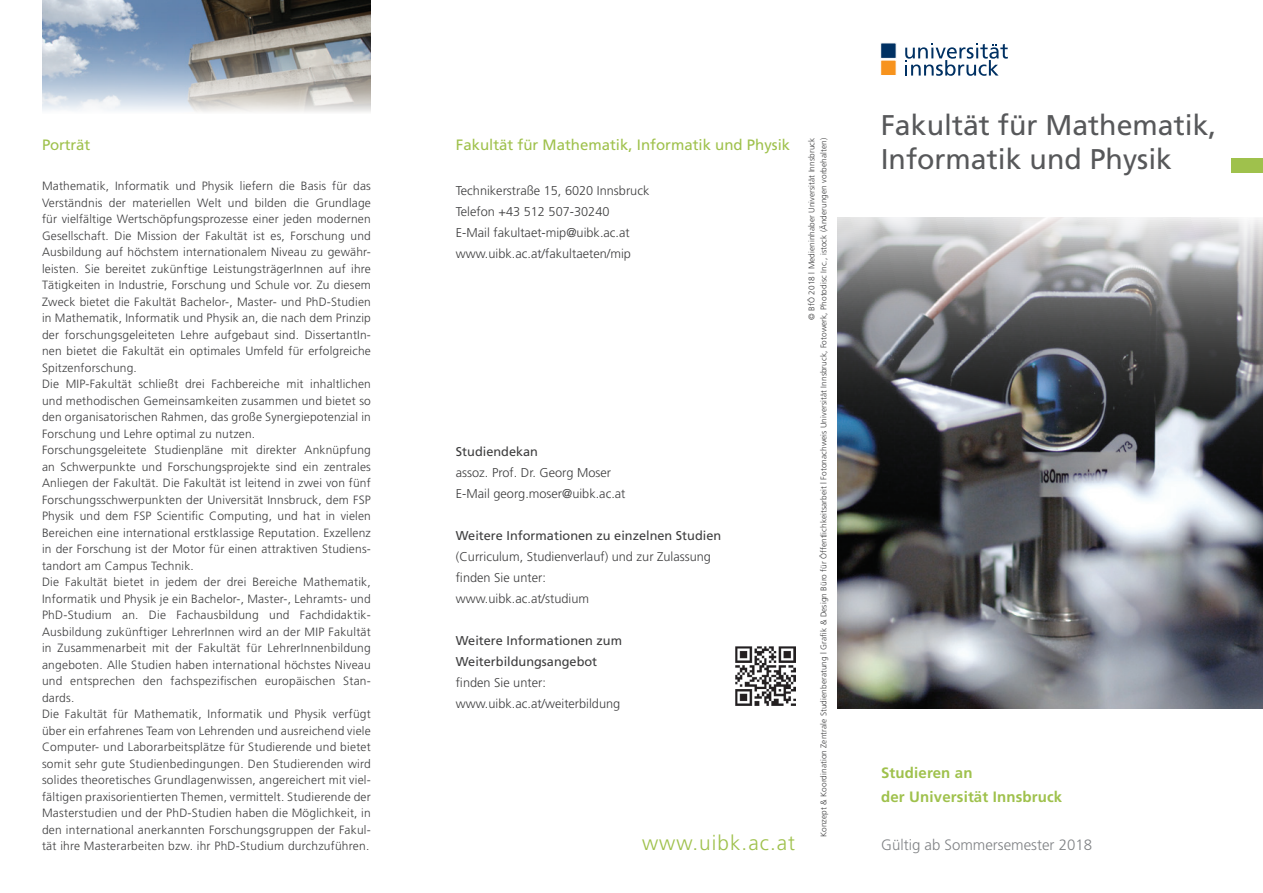
<style>
.page{position:relative;width:1263px;height:893px;background:#fff}
.page>*{position:absolute;margin:0;border:0;box-sizing:border-box;transform-origin:0 0}
.t1{font:28.5px/34.2px "Frutiger";color:#57585a}
.t2{font:300 20.7px "Frutiger";letter-spacing:.05em;color:#9fc14c}
.t3{font:15px "Frutiger";color:#9fc14c}
.t4{font:700 15px/24px "Frutiger";letter-spacing:.01em;color:#9fc14c}
.t5{font:300 15px "Frutiger";color:#808285}
.t6{font:300 12.75px/21px "Frutiger";color:#3e3e3f}
.t7{font:12.75px/21px "Frutiger";color:#3e3e3f}
.t8{font:300 12px/16.5px "Frutiger";letter-spacing:.015em;color:#3e3e3f}
.t9{font:300 8.25px/12px "Frutiger";letter-spacing:.01em;color:#3e3e3f;text-align:right}
</style>
<div class="page">
<svg style="left:880px;top:43px;width:17px;height:32px"></svg>
<svg style="left:905px;top:43px;width:103px;height:33px"></svg>
<img style="left:838px;top:218px;width:425px;height:490px">
<div style="left:1231px;top:158px;width:32px;height:15px;background:#9fc14c"></div>
<img style="left:43px;top:0;width:328px;height:112px">
<img style="left:735px;top:646px;width:60px;height:60px">
<p class="t3" style="left:42px;top:136px;width:50px">Porträt</p>
<p class="t8" style="left:42px;top:178px;width:330px">Mathematik, Informatik und Physik liefern die Basis für das Verständnis der materiellen Welt und bilden die Grundlage für vielfältige Wertschöpfungsprozesse einer jeden modernen Gesellschaft. Die Mission der Fakultät ist es, Forschung und Ausbildung auf höchstem internationalem Niveau zu gewähr&shy;leisten. Sie bereitet zukünftige LeistungsträgerInnen auf ihre Tätigkeiten in Industrie, Forschung und Schule vor. Zu diesem Zweck bietet die Fakultät Bachelor-, Master- und PhD-Studien in Mathematik, Informatik und Physik an, die nach dem Prinzip der forschungsgeleiteten Lehre aufgebaut sind. DissertantIn&shy;nen bietet die Fakultät ein optimales Umfeld für erfolgreiche Spitzenforschung.<br>Die MIP-Fakultät schließt drei Fachbereiche mit inhaltlichen und methodischen Gemeinsamkeiten zusammen und bietet so den organisatorischen Rahmen, das große Synergiepotenzial in Forschung und Lehre optimal zu nutzen.<br>Forschungsgeleitete Studienpläne mit direkter Anknüpfung an Schwerpunkte und Forschungsprojekte sind ein zentrales Anliegen der Fakultät. Die Fakultät ist leitend in zwei von fünf Forschungsschwerpunkten der Universität Innsbruck, dem FSP Physik und dem FSP Scientific Computing, und hat in vielen Bereichen eine international erstklassige Reputation. Exzellenz in der Forschung ist der Motor für einen attraktiven Studiens&shy;tandort am Campus Technik.<br>Die Fakultät bietet in jedem der drei Bereiche Mathematik, Informatik und Physik je ein Bachelor-, Master-, Lehramts- und PhD-Studium an. Die Fachausbildung und Fachdidaktik-Ausbildung zukünftiger LehrerInnen wird an der MIP Fakultät in Zusammenarbeit mit der Fakultät für LehrerInnenbildung angeboten. Alle Studien haben international höchstes Niveau und entsprechen den fachspezifischen europäischen Stan&shy;dards.<br>Die Fakultät für Mathematik, Informatik und Physik verfügt über ein erfahrenes Team von Lehrenden und ausreichend viele Computer- und Laborarbeitsplätze für Studierende und bietet somit sehr gute Studienbedingungen. Den Studierenden wird solides theoretisches Grundlagenwissen, angereichert mit viel&shy;fältigen praxisorientierten Themen, vermittelt. Studierende der Masterstudien und der PhD-Studien haben die Möglichkeit, in den international anerkannten Forschungsgruppen der Fakul&shy;tät ihre Masterarbeiten bzw. ihr PhD-Studium durchzuführen.</p>
<p class="t3" style="left:456px;top:135px;width:336px">Fakultät für Mathematik, Informatik und Physik</p>
<p class="t6" style="left:456px;top:180px;width:195px">Technikerstraße 15, 6020 Innsbruck Telefon +43 512 507-30240<br>E-Mail fakultaet-mip@uibk.ac.at www.uibk.ac.at/fakultaeten/mip</p>
<p class="t7" style="left:456px;top:440px;width:84px">Studiendekan</p>
<p class="t6" style="left:456px;top:462px;width:171px">assoz. Prof. Dr. Georg Moser<br>E-Mail georg.moser@uibk.ac.at</p>
<p class="t7" style="left:456px;top:524px;width:267px">Weitere Informationen zu einzelnen Studien</p>
<p class="t6" style="left:456px;top:546px;width:257px">(Curriculum, Studienverlauf) und zur Zulassung finden Sie unter:<br>www.uibk.ac.at/studium</p>
<p class="t7" style="left:456px;top:629px;width:168px">Weitere Informationen zum<br>Weiterbildungsangebot</p>
<p class="t6" style="left:456px;top:672px;width:166px">finden Sie unter: www.uibk.ac.at/weiterbildung</p>
<h2 class="t2" style="left:642px;top:832px;width:155px">www.uibk.ac.at</h2>
<p class="t9" style="left:806px;top:837px;width:701px;rotate:-90deg">© BfÖ 2018 | Medieninhaber Universität Innsbruck<br>Konzept &amp; Koordination Zentrale Studienberatung | Grafik &amp; Design Büro für Öffentlichkeitsarbeit | Fotonachweis Universität Innsbruck, Fotowerk, Photodisc Inc., istock (Änderungen vorbehalten)</p>
<h1 class="t1" style="left:881px;top:108px;width:337px">Fakultät für Mathematik,<br>Informatik und Physik</h1>
<p class="t4" style="left:881px;top:761px;width:183px">Studieren an<br>der Universität Innsbruck</p>
<p class="t5" style="left:881px;top:837px;width:212px">Gültig ab Sommersemester 2018</p>
</div>
